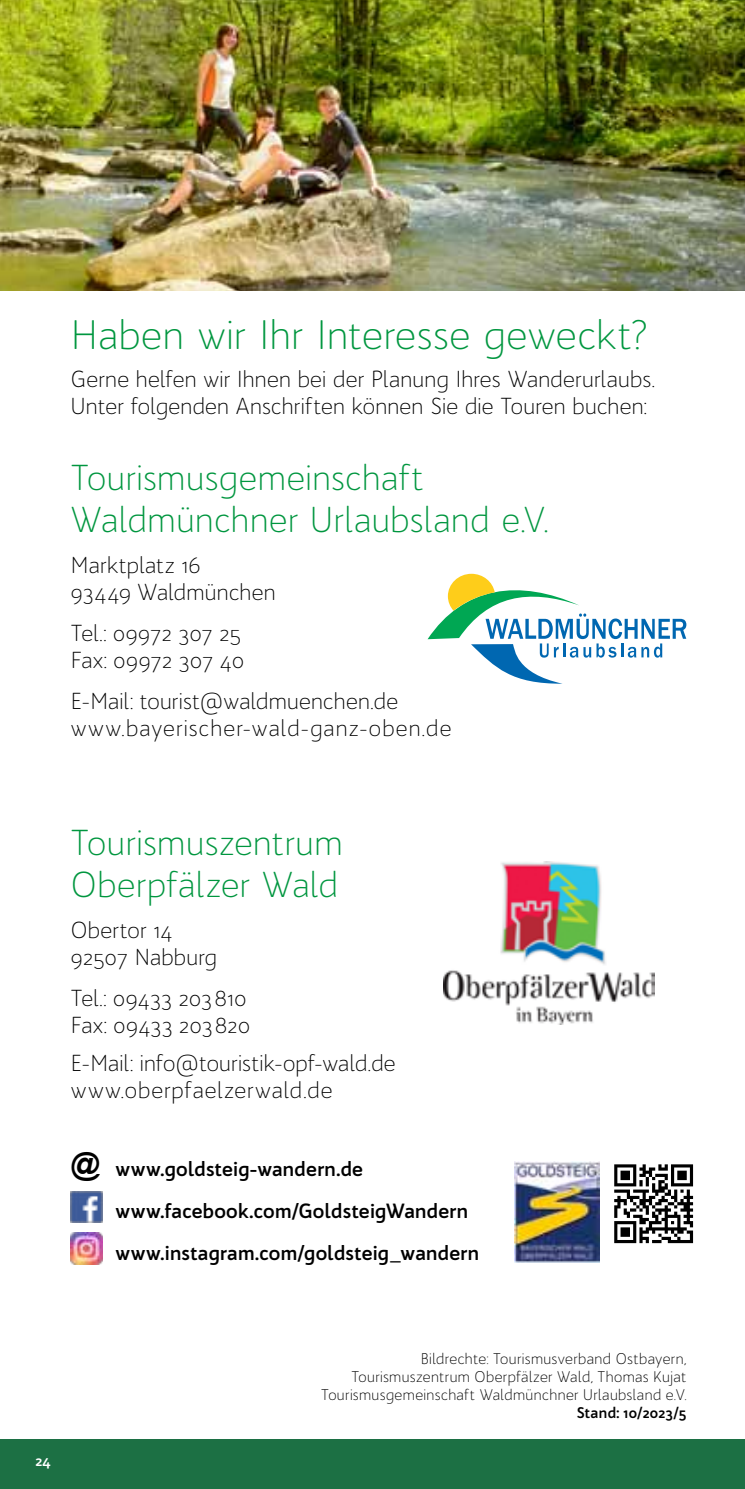
<style>
.page{position:relative;width:745px;height:1489px;background:#fff}
.page>*{position:absolute;margin:0;border:0;box-sizing:border-box;transform-origin:0 0}
.t1{font:300 40px "Bw Quinta Pro";letter-spacing:.01em;color:#00963f}
.t2{font:300 35px/42px "Bw Quinta Pro";letter-spacing:.01em;color:#00963f}
.t3{font:700 30px "Arial";color:#000}
.t4{font:300 22.5px/27px "Bw Quinta Pro";letter-spacing:.01em;color:#000}
.t5{font:300 22.5px/27px "Bw Quinta Pro";letter-spacing:.035em;color:#000}
.t6{font:700 20px/41.8px "Bw Quinta Pro";letter-spacing:.01em;color:#000}
.t7{font:300 15px/18px "Bw Quinta Pro";letter-spacing:.02em;color:#000;text-align:right}
.t8{font:700 15px "Bw Quinta Pro";letter-spacing:.02em;color:#000}
.t9{font:700 15px "Bw Quinta Pro";color:#fff}
</style>
<div class="page">
<div style="left:0;top:1439px;width:744px;height:49px;background:#1c7044"></div>
<svg style="left:614px;top:1164px;width:80px;height:80px"></svg>
<svg style="left:614px;top:1164px;width:78px;height:78px"></svg>
<svg style="left:427px;top:573px;width:259px;height:111px"></svg>
<img style="left:0;top:0;width:744px;height:291px">
<img style="left:514px;top:1161px;width:85px;height:101px">
<img style="left:71px;top:1191px;width:31px;height:31px">
<img style="left:71px;top:1232px;width:31px;height:31px">
<img style="left:443px;top:861px;width:211px;height:163px">
<h1 class="t1" style="left:71px;top:310px;width:577px">Haben wir Ihr Interesse geweckt?</h1>
<p class="t4" style="left:71px;top:365px;width:585px">Gerne helfen wir Ihnen bei der Planung Ihres Wanderurlaubs.<br>Unter folgenden Anschriften können Sie die Touren buchen:</p>
<h2 class="t2" style="left:71px;top:456px;width:478px">Tourismusgemeinschaft<br>Waldmünchner Urlaubsland e.V.</h2>
<p class="t4" style="left:71px;top:551px;width:206px">Marktplatz 16<br>93449 Waldmünchen</p>
<p class="t4" style="left:71px;top:619px;width:174px">Tel.: 09972 307 25<br>Fax: 09972 307 40</p>
<p class="t5" style="left:71px;top:687px;width:382px">E-Mail: tourist@waldmuenchen.de www.bayerischer-wald-ganz-oben.de</p>
<h2 class="t2" style="left:71px;top:821px;width:273px">Tourismuszentrum<br>Oberpfälzer Wald</h2>
<p class="t4" style="left:71px;top:916px;width:147px">Obertor 14<br>92507 Nabburg</p>
<p class="t4" style="left:71px;top:984px;width:180px">Tel.: 09433 203810<br>Fax: 09433 203820</p>
<p class="t4" style="left:71px;top:1049px;width:326px">E-Mail: info@touristik-opf-wald.de www.oberpfaelzerwald.de</p>
<h3 class="t3" style="left:71px;top:1142px;width:31px">@</h3>
<p class="t6" style="left:115px;top:1148px;width:365px">www.goldsteig-wandern.de www.facebook.com/GoldsteigWandern www.instagram.com/goldsteig_wandern</p>
<p class="t9" style="left:35px;top:1450px;width:17px">24</p>
<p class="t7" style="left:321px;top:1349px;width:366px">Bildrechte: Tourismusverband Ostbayern,<br>Tourismuszentrum Oberpfälzer Wald, Thomas Kujat<br>Tourismusgemeinschaft Waldmünchner Urlaubsland e.V.</p>
<p class="t8" style="left:576px;top:1403px;width:111px">Stand: 10/2023/5</p>
</div>
